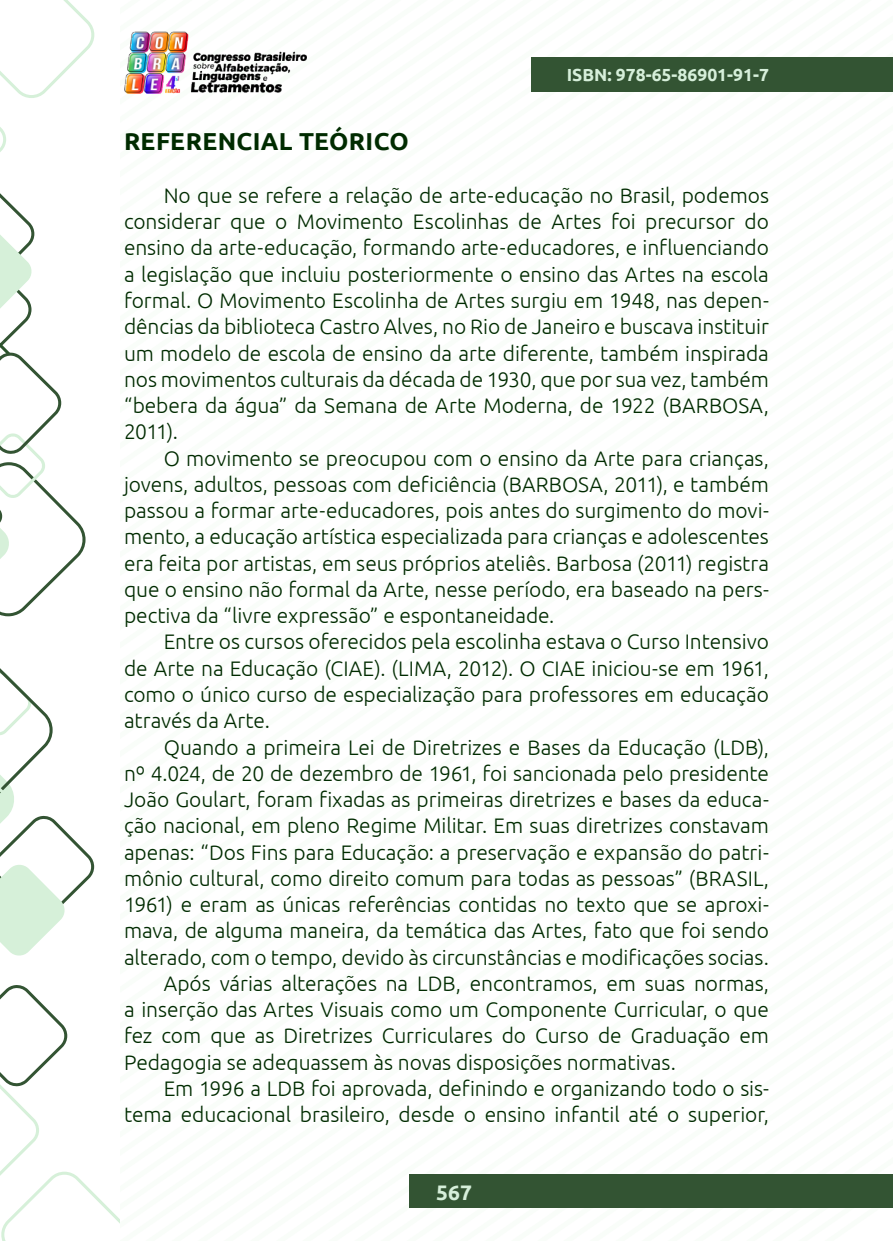
<style>
.page{position:relative;width:893px;height:1241px;background:#fff}
.page>*{position:absolute;margin:0;border:0;box-sizing:border-box;transform-origin:0 0}
._6_INTRODUCAO{font:700 24.5px "Ubuntu";letter-spacing:.01em;color:#002b00}
._8_CORPO{font:300 21px/26.2px "Ubuntu";letter-spacing:-.005em;color:#002b00;text-align:justify}
.t1{font:700 21px "Ubuntu";color:#d6efda}
.t2{font:700 17.5px "Ubuntu";color:#d6efda}
</style>
<div class="page">
<div style="left:410px;top:1174px;width:483px;height:33px;background:#335433"></div>
<img style="left:124px;top:31px;width:182px;height:62px">
<div style="left:532px;top:57px;width:361px;height:35px;background:#335433"></div>
<svg style="left:0;top:985px;width:119px;height:255px"></svg>
<svg style="left:0;top:0;width:94px;height:616px"></svg>
<svg style="left:0;top:668px;width:94px;height:288px"></svg>
<p class="t2" style="left:567px;top:64px;width:204px">ISBN: 978-65-86901-91-7</p>
<p class="_6_INTRODUCAO" style="left:124px;top:127px;width:286px">REFERENCIAL TEÓRICO</p>
<p class="_8_CORPO" style="left:124px;top:182px;width:646px;text-indent:40px">No que se refere a relação de arte-educação no Brasil, podemos considerar que o Movimento Escolinhas de Artes foi precursor do ensino da arte-educação, formando arte-educadores, e influenciando a legislação que incluiu posteriormente o ensino das Artes na escola formal. O Movimento Escolinha de Artes surgiu em 1948, nas depen&shy;dências da biblioteca Castro Alves, no Rio de Janeiro e buscava instituir um modelo de escola de ensino da arte diferente, também inspirada nos movimentos culturais da década de 1930, que por sua vez, também “bebera da água” da Semana de Arte Moderna, de 1922 (BARBOSA, 2011).</p>
<p class="_8_CORPO" style="left:124px;top:444px;width:646px;text-indent:40px">O movimento se preocupou com o ensino da Arte para crianças, jovens, adultos, pessoas com deficiência (BARBOSA, 2011), e também passou a formar arte-educadores, pois antes do surgimento do movi&shy;mento, a educação artística especializada para crianças e adolescentes era feita por artistas, em seus próprios ateliês. Barbosa (2011) registra que o ensino não formal da Arte, nesse período, era baseado na pers&shy;pectiva da “livre expressão” e espontaneidade.</p>
<p class="_8_CORPO" style="left:124px;top:628px;width:646px;text-indent:40px">Entre os cursos oferecidos pela escolinha estava o Curso Intensivo de Arte na Educação (CIAE). (LIMA, 2012). O CIAE iniciou-se em 1961, como o único curso de especialização para professores em educação através da Arte.</p>
<p class="_8_CORPO" style="left:124px;top:733px;width:646px;text-indent:40px">Quando a primeira Lei de Diretrizes e Bases da Educação (LDB), nº 4.024, de 20 de dezembro de 1961, foi sancionada pelo presidente João Goulart, foram fixadas as primeiras diretrizes e bases da educa&shy;ção nacional, em pleno Regime Militar. Em suas diretrizes constavam apenas: “Dos Fins para Educação: a preservação e expansão do patri&shy;mônio cultural, como direito comum para todas as pessoas” (BRASIL, 1961) e eram as únicas referências contidas no texto que se aproxi&shy;mava, de alguma maneira, da temática das Artes, fato que foi sendo alterado, com o tempo, devido às circunstâncias e modificações socias.</p>
<p class="_8_CORPO" style="left:124px;top:969px;width:646px;text-indent:40px">Após várias alterações na LDB, encontramos, em suas normas, a inserção das Artes Visuais como um Componente Curricular, o que fez com que as Diretrizes Curriculares do Curso de Graduação em Pedagogia se adequassem às novas disposições normativas.</p>
<p class="_8_CORPO" style="left:124px;top:1074px;width:646px;text-align:right">Em 1996 a LDB foi aprovada, definindo e organizando todo o sis&shy;tema educacional brasileiro, desde o ensino infantil até o superior,</p>
<p class="t1" style="left:436px;top:1178px;width:37px">567</p>
</div>
